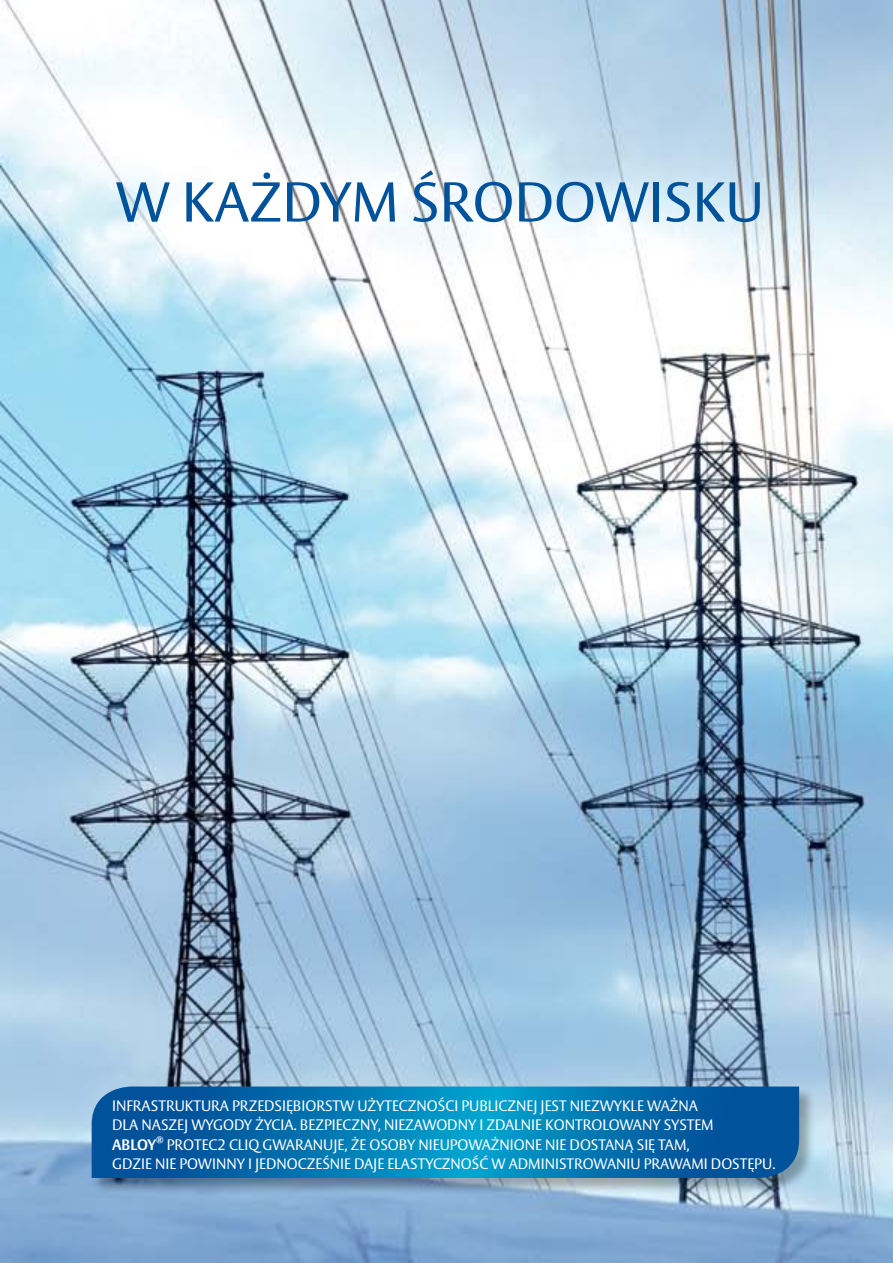
<style>
.page{position:relative;width:893px;height:1263px;background:#fff}
.page>*{position:absolute;margin:0;border:0;box-sizing:border-box;transform-origin:0 0}
.t1{font:55.5px "ASSA Vesta";color:#00529b}
.t2{font:15px/19.5px "ASSA Vesta";color:#fff}
.t3{font:700 15px "ASSA Vesta";letter-spacing:-.01em;color:#fff}
.t4{font:700 8.7px "ASSA Vesta";color:#fff}
</style>
<div class="page">
<img style="left:0;top:0;width:893px;height:1263px">
<div style="left:92px;top:1087px;width:724px;height:108px;background:#000;opacity:.3"></div>
<svg style="left:92px;top:1086px;width:707px;height:92px;background:#0270ae"></svg>
<h1 class="t1" style="left:116px;top:169px;width:650px">W KAŻDYM ŚRODOWISKU</h1>
<p class="t2" style="left:112px;top:1096px;width:603px">INFRASTRUKTURA PRZEDSIĘBIORSTW UŻYTECZNOŚCI PUBLICZNEJ JEST NIEZWYKLE WAŻNA<br>DLA NASZEJ WYGODY ŻYCIA. BEZPIECZNY, NIEZAWODNY I ZDALNIE KONTROLOWANY SYSTEM</p>
<p class="t3" style="left:112px;top:1135px;width:45px">ABLOY</p>
<p class="t4" style="left:156px;top:1133px;width:9px">®</p>
<p class="t2" style="left:112px;top:1135px;width:665px;text-indent:55px">PROTEC2 CLIQ GWARANUJE, ŻE OSOBY NIEUPOWAŻNIONE NIE DOSTANĄ SIĘ TAM,<br>GDZIE NIE POWINNY I JEDNOCZEŚNIE DAJE ELASTYCZNOŚĆ W ADMINISTROWANIU PRAWAMI DOSTĘPU.</p>
</div>
